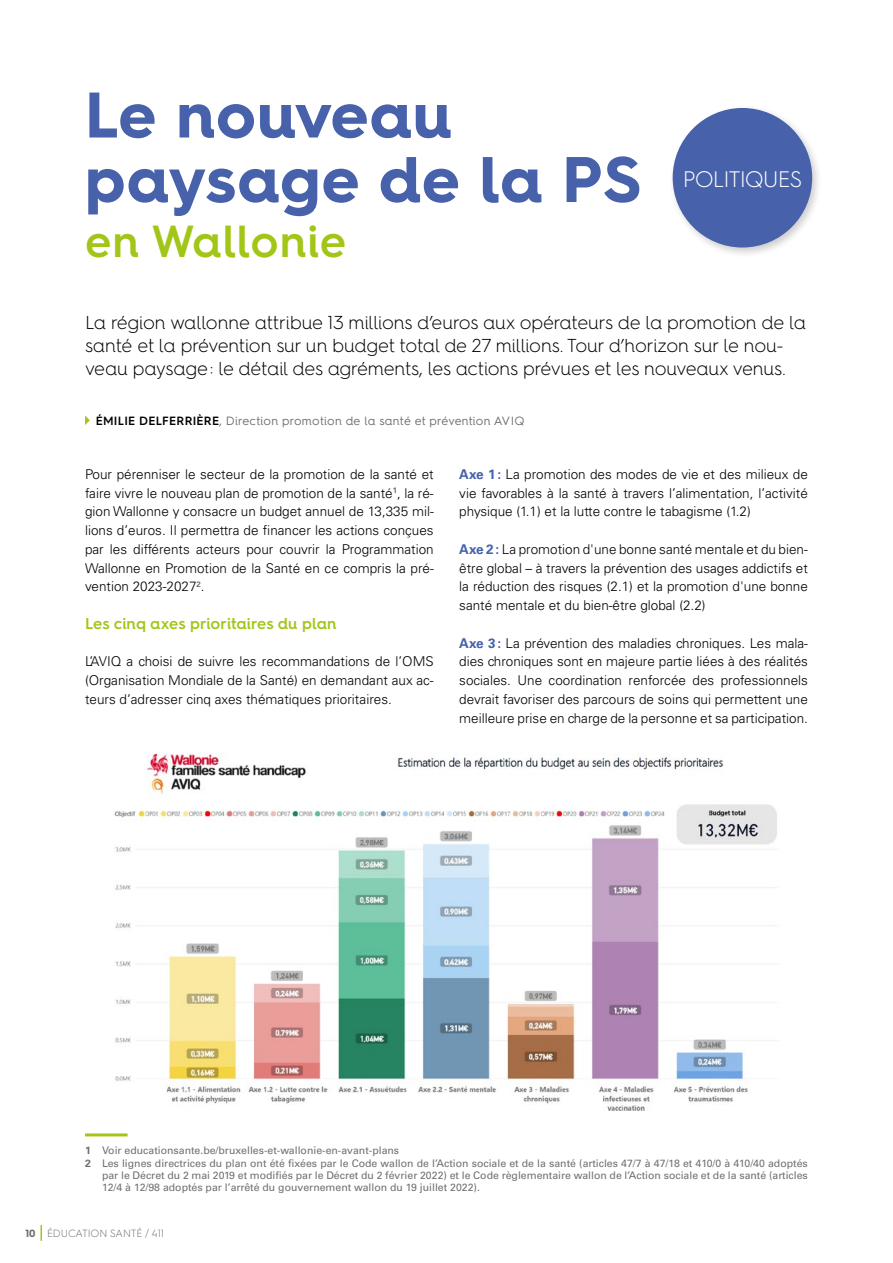
<style>
.page{position:relative;width:893px;height:1263px;background:#fff}
.page>*{position:absolute;margin:0;border:0;box-sizing:border-box;transform-origin:0 0}
.t1{font:700 64.5px/64.5px "Hurme Geometric Sans 4";letter-spacing:.015em;color:#4762ab}
.t2{font:600 45px "Hurme Geometric Sans 4";letter-spacing:.015em;color:#a2c617}
.t3{font:300 22.5px "Hurme Geometric Sans 4";letter-spacing:-.05em;color:#fff}
.t4{font:300 18.75px/23.2px "Hurme Geometric Sans 4";letter-spacing:-.015em;color:#000}
.t5{font:600 15.75px "Hurme Geometric Sans 4";letter-spacing:.005em;color:#a2c617}
.t6{font:300 13.5px/18.8px "Univers LT Std";color:#000;text-align:justify}
.t7{font:12px "Hurme Geometric Sans 4";letter-spacing:.02em;color:#706f6f}
.t8{font:10.5px "Univers LT Std";color:#706f6f}
.t9{font:300 10.5px "Hurme Geometric Sans 4";letter-spacing:-.01em;color:#706f6f}
.s1{font-weight:600;color:#000}
.s2{font-weight:700;color:#4762ab}
.s3{font-weight:700}
</style>
<div class="page">
<svg style="left:41px;top:1225px;width:1px;height:16px"></svg>
<svg style="left:85px;top:415px;width:5px;height:10px"></svg>
<div style="left:669px;top:104px;width:154px;height:154px;background:#000;opacity:.2"></div>
<div style="left:673px;top:108px;width:139px;height:139px;background:#4762ab;border-radius:50%"></div>
<img style="left:114px;top:753px;width:663px;height:358px">
<hr style="left:85px;top:1133px;width:43px;height:3px;background:#a2c617">
<h1 class="t1" style="left:85px;top:82px;width:557px">Le nouveau paysage de la PS</h1>
<h2 class="t2" style="left:85px;top:210px;width:263px">en Wallonie</h2>
<h3 class="t3" style="left:683px;top:164px;width:121px">POLITIQUES</h3>
<p class="t4" style="left:85px;top:310px;width:723px">La région wallonne attribue 13 millions d’euros aux opérateurs de la promotion de la santé et la prévention sur un budget total de 27 millions. Tour d’horizon sur le nou&shy;veau paysage: le détail des agréments, les actions prévues et les nouveaux venus.</p>
<p class="t7" style="left:96px;top:412px;width:430px"><span class="s1">ÉMILIE DELFERRIÈRE</span>, Direction promotion de la santé et prévention AVIQ</p>
<p class="t6" style="left:85px;top:465px;width:350px">Pour pérenniser le secteur de la promotion de la santé et faire vivre le nouveau plan de promotion de la santé<sup>1</sup>, la ré&shy;gion Wallonne y consacre un budget annuel de 13,335 mil&shy;lions d’euros. Il permettra de financer les actions conçues par les différents acteurs pour couvrir la Programmation Wallonne en Promotion de la Santé en ce compris la pré&shy;vention 2023-2027<sup>2</sup>.</p>
<p class="t5" style="left:85px;top:612px;width:253px">Les cinq axes prioritaires du plan</p>
<p class="t6" style="left:85px;top:652px;width:350px">L’AVIQ a choisi de suivre les recommandations de l’OMS (Organisation Mondiale de la Santé) en demandant aux ac&shy;teurs d’adresser cinq axes thématiques prioritaires.</p>
<p class="t6" style="left:459px;top:465px;width:350px"><span class="s2">Axe 1:</span> La promotion des modes de vie et des milieux de vie favorables à la santé à travers l’alimentation, l’activité physique (1.1) et la lutte contre le tabagisme (1.2)</p>
<p class="t6" style="left:459px;top:540px;width:350px"><span class="s2">Axe 2:</span> La promotion d'une bonne santé mentale et du bien&shy;être global – à travers la prévention des usages addictifs et la réduction des risques (2.1) et la promotion d'une bonne santé mentale et du bien-être global (2.2)</p>
<p class="t6" style="left:459px;top:633px;width:350px"><span class="s2">Axe 3:</span> La prévention des maladies chroniques. Les mala&shy;dies chroniques sont en majeure partie liées à des réalités sociales. Une coordination renforcée des professionnels devrait favoriser des parcours de soins qui permettent une meilleure prise en charge de la personne et sa participation.</p>
<p class="t8" style="left:85px;top:1144px;width:316px"><span class="s3">1</span> Voir educationsante.be/bruxelles-et-wallonie-en-avant-plans</p>
<p class="t8" style="left:85px;top:1156px;width:724px"><span class="s3">2</span> Les lignes directrices du plan ont été fixées par le Code wallon de l’Action sociale et de la santé (articles 47/7 à 47/18 et 410/0 à 410/40 adoptés</p>
<p class="t8" style="left:102px;top:1169px;width:707px">par le Décret du 2 mai 2019 et modifiés par le Décret du 2 février 2022) et le Code règlementaire wallon de l’Action sociale et de la santé (articles</p>
<p class="t8" style="left:102px;top:1181px;width:379px">12/4 à 12/98 adoptés par l’arrêté du gouvernement wallon du 19 juillet 2022).</p>
<p class="t9" style="left:26px;top:1227px;width:140px"><span class="s3">10</span> ÉDUCATION SANTÉ / 411</p>
</div>
